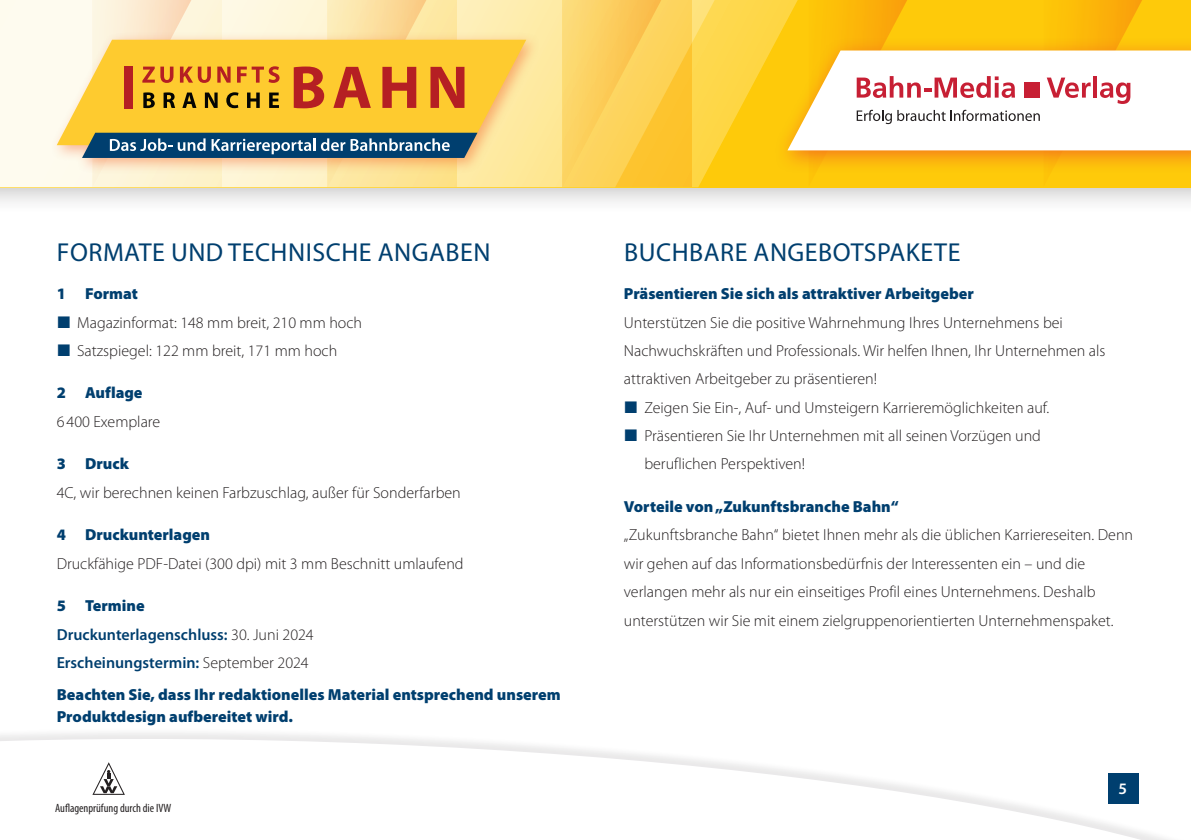
<style>
.page{position:relative;width:1191px;height:840px;background:#fff}
.page>*{position:absolute;margin:0;border:0;box-sizing:border-box;transform-origin:0 0}
.t1{font:26px "Myriad Pro";letter-spacing:.02em;color:#003f6f}
.t2{font:300 16px/28.4px "Myriad Pro";color:#231f20}
.t3{font:900 16px/22px "Myriad Pro";color:#003f6f}
.t4{font:600 16px/28.4px "Myriad Pro";color:#003f6f}
.t5{font:600 16px "Myriad Pro";color:#fff}
.t6{font:condensed 12px "Myriad Pro";color:#231f20}
.s1{font-weight:900}
.s2{font-weight:300;color:#231f20}
</style>
<div class="page">
<svg style="left:0;top:733px;width:1164px;height:106px"></svg>
<div style="left:0;top:0;width:1191px;height:215px;background:#231f20;opacity:.32"></div>
<svg style="left:715px;top:0;width:108px;height:187px"></svg>
<svg style="left:0;top:0;width:715px;height:187px"></svg>
<svg style="left:563px;top:0;width:129px;height:186px"></svg>
<div style="left:774px;top:36px;width:417px;height:138px;background:#f25b21;opacity:.75"></div>
<svg style="left:787px;top:50px;width:404px;height:100px"></svg>
<svg style="left:808px;top:0;width:364px;height:186px"></svg>
<div style="left:1024px;top:82px;width:16px;height:15px;background:#c71f34"></div>
<div style="left:50px;top:32px;width:490px;height:142px;background:#f25b21;opacity:.45"></div>
<svg style="left:57px;top:40px;width:469px;height:105px"></svg>
<svg style="left:82px;top:0;width:395px;height:186px"></svg>
<div style="left:1108px;top:772px;width:30px;height:31px;background:#003f6f"></div>
<svg style="left:92px;top:761px;width:33px;height:33px"></svg>
<h1 class="t1" style="left:57px;top:236px;width:435px">FORMATE UND TECHNISCHE ANGABEN</h1>
<p class="t3" style="left:57px;top:282px;width:83px">1 Format</p>
<p class="t2" style="left:77px;top:307px;width:286px">Magazinformat: 148 mm breit, 210 mm hoch<br>Satzspiegel: 122 mm breit, 171 mm hoch</p>
<p class="t3" style="left:57px;top:381px;width:87px">2 Auflage</p>
<p class="t2" style="left:57px;top:407px;width:105px">6 400 Exemplare</p>
<p class="t3" style="left:57px;top:452px;width:74px">3 Druck</p>
<p class="t2" style="left:57px;top:478px;width:405px">4C, wir berechnen keinen Farbzuschlag, außer für Sonderfarben</p>
<p class="t3" style="left:57px;top:523px;width:155px">4 Druckunterlagen</p>
<p class="t2" style="left:57px;top:548px;width:408px">Druckfähige PDF-Datei (300 dpi) mit 3 mm Beschnitt umlaufend</p>
<p class="t4" style="left:57px;top:591px;width:258px"><span class="s1">5 Termine<br></span>Druckunterlagenschluss: <span class="s2">30. Juni 2024<br></span>Erscheinungstermin: <span class="s2">September 2024</span></p>
<p class="t3" style="left:57px;top:682px;width:505px">Beachten Sie, dass Ihr redaktionelles Material entsprechend unserem<br>Produktdesign aufbereitet wird.</p>
<p class="t6" style="left:55px;top:800px;width:118px">Auflagenprüfung durch die IVW</p>
<h1 class="t1" style="left:624px;top:236px;width:338px">BUCHBARE ANGEBOTSPAKETE</h1>
<p class="t3" style="left:624px;top:282px;width:352px">Präsentieren Sie sich als attraktiver Arbeitgeber</p>
<p class="t2" style="left:624px;top:307px;width:440px">Unterstützen Sie die positive Wahrnehmung Ihres Unternehmens bei</p>
<p class="t2" style="left:624px;top:336px;width:483px">Nachwuchskräften und Professionals. Wir helfen Ihnen, Ihr Unternehmen als</p>
<p class="t2" style="left:624px;top:364px;width:255px">attraktiven Arbeitgeber zu präsentieren!</p>
<p class="t2" style="left:644px;top:393px;width:406px">Zeigen Sie Ein-, Auf- und Umsteigern Karrieremöglichkeiten auf.</p>
<p class="t2" style="left:644px;top:421px;width:398px">Präsentieren Sie Ihr Unternehmen mit all seinen Vorzügen und</p>
<p class="t2" style="left:644px;top:449px;width:162px">beruflichen Perspektiven!</p>
<p class="t3" style="left:624px;top:494px;width:276px">Vorteile von „Zukunftsbranche Bahn“</p>
<p class="t2" style="left:624px;top:520px;width:511px">„Zukunftsbranche Bahn“ bietet Ihnen mehr als die üblichen Karriereseiten. Denn wir gehen auf das Informationsbedürfnis der Interessenten ein – und die verlangen mehr als nur ein einseitiges Profil eines Unternehmens. Deshalb unterstützen wir Sie mit einem zielgruppenorientierten Unternehmenspaket.</p>
<p class="t5" style="left:1118px;top:778px;width:10px">5</p>
</div>
